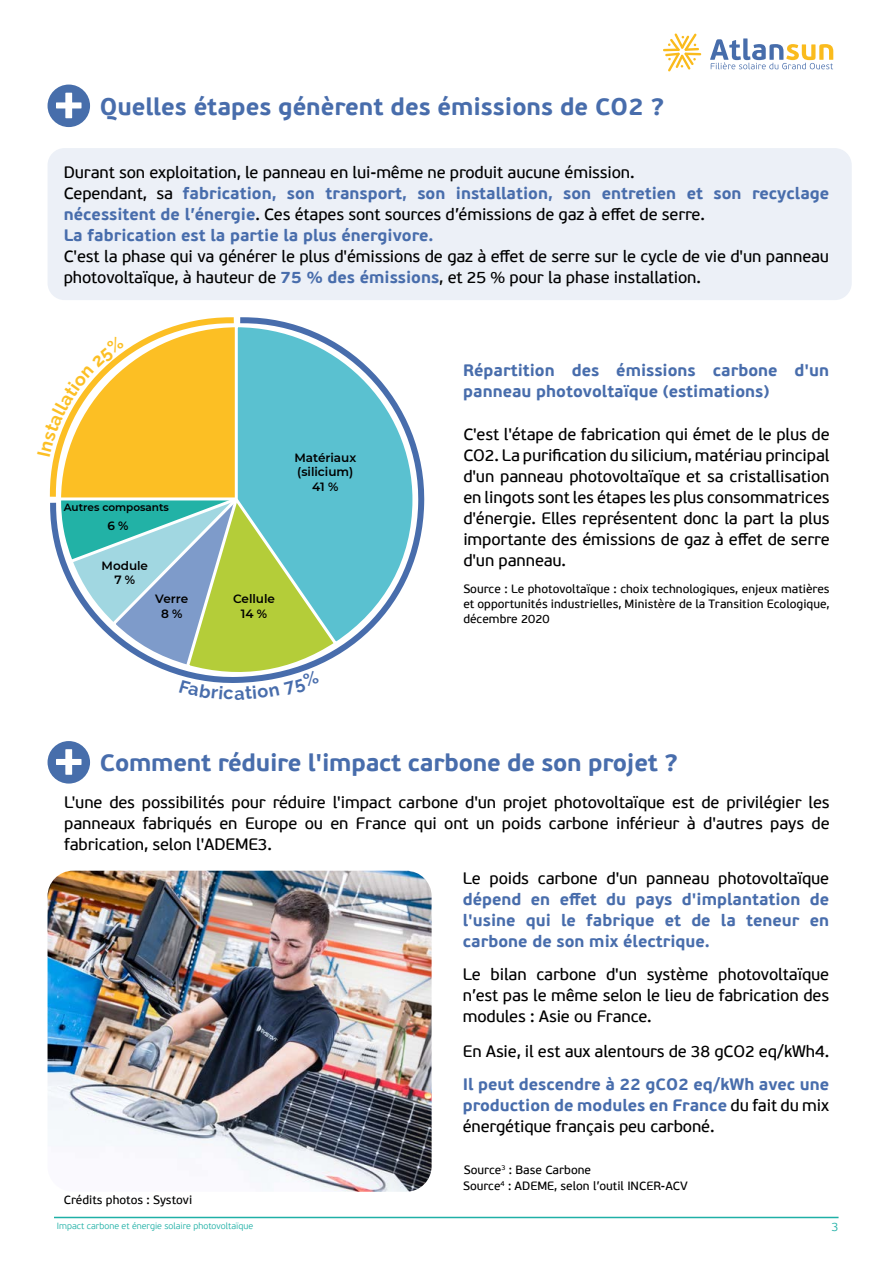
<style>
.page{position:relative;width:893px;height:1263px;background:#fff}
.page>*{position:absolute;margin:0;border:0;box-sizing:border-box;transform-origin:0 0}
.t1{font:700 24px "PF Beau Sans Pro";letter-spacing:-.01em;color:#486dac}
.t2{font:16.5px/21px "PF Beau Sans Pro Bbook";letter-spacing:-.01em;color:#000;text-align:justify}
.t3{font:700 16.5px/21px "PF Beau Sans Pro";color:#486dac}
.t4{font:12px/15px "PF Beau Sans Pro Bbook";color:#000;text-align:justify}
.t5{font:600 12px/14.4px "Montserrat";color:#000;text-align:center}
.t6{font:300 12px "PF Beau Sans Pro";color:#1fb0a6}
.t7{font:600 10.5px "Montserrat";color:#000}
.t8{font:300 9px "PF Beau Sans Pro";color:#1fb0a6}
.s1{font-family:"PF Beau Sans Pro Bbook";font-weight:400;color:#000}
.s2{font-family:"PF Beau Sans Pro";font-weight:700;color:#486dac}
</style>
<div class="page">
<hr style="left:54px;top:1217px;width:784px;height:1px;background:#1fb0a6">
<svg style="left:710px;top:38px;width:123px;height:31px"></svg>
<svg style="left:663px;top:34px;width:38px;height:37px"></svg>
<div style="left:48px;top:148px;width:804px;height:152px;background:#ecf0f7;border-radius:17px"></div>
<img style="left:48px;top:871px;width:384px;height:321px">
<svg style="left:340px;top:345px;width:85px;height:309px"></svg>
<div style="left:48px;top:85px;width:42px;height:42px;background:#476eab;border-radius:50%"></div>
<svg style="left:56px;top:93px;width:26px;height:25px"></svg>
<div style="left:48px;top:741px;width:42px;height:42px;background:#476eab;border-radius:50%"></div>
<svg style="left:56px;top:749px;width:26px;height:26px"></svg>
<svg style="left:49px;top:317px;width:291px;height:366px"></svg>
<h1 class="t1" style="left:100px;top:92px;width:566px">Quelles étapes génèrent des émissions de CO2 ?</h1>
<p class="t2" style="left:64px;top:162px;width:572px">Durant son exploitation, le panneau en lui-même ne produit aucune émission.</p>
<p class="t3" style="left:64px;top:183px;width:767px"><span class="s1">Cependant, sa</span> fabrication, son transport, son installation, son entretien et son recyclage</p>
<p class="t2" style="left:64px;top:204px;width:643px"><span class="s2">nécessitent de l’énergie</span>. Ces étapes sont sources d’émissions de gaz à effet de serre.</p>
<p class="t3" style="left:64px;top:225px;width:371px">La fabrication est la partie la plus énergivore.</p>
<p class="t2" style="left:64px;top:246px;width:767px">C'est la phase qui va générer le plus d'émissions de gaz à effet de serre sur le cycle de vie d'un panneau photovoltaïque, à hauteur de <span class="s2">75 % des émissions</span>, et 25 % pour la phase installation.</p>
<p class="t7" style="left:64px;top:500px;width:107px">Autres composants</p>
<p class="t5" style="left:107px;top:518px;width:23px">6 %</p>
<p class="t5" style="left:102px;top:558px;width:48px">Module<br>7 %</p>
<p class="t5" style="left:155px;top:591px;width:34px">Verre<br>8 %</p>
<p class="t5" style="left:294px;top:450px;width:63px">Matériaux (silicium)<br>41 %</p>
<p class="t5" style="left:233px;top:591px;width:43px">Cellule<br>14 %</p>
<p class="t3" style="left:463px;top:360px;width:367px">Répartition des émissions carbone d'un panneau photovoltaïque (estimations)</p>
<p class="t2" style="left:463px;top:424px;width:368px">C'est l'étape de fabrication qui émet de le plus de CO2. La purification du silicium, matériau principal d'un panneau photovoltaïque et sa cristallisation en lingots sont les étapes les plus consommatrices d'énergie. Elles représentent donc la part la plus importante des émissions de gaz à effet de serre d'un panneau.</p>
<p class="t4" style="left:463px;top:581px;width:368px">Source : Le photovoltaïque : choix technologiques, enjeux matières et opportunités industrielles, Ministère de la Transition Ecologique, décembre 2020</p>
<h1 class="t1" style="left:100px;top:748px;width:580px">Comment réduire l'impact carbone de son projet ?</h1>
<p class="t2" style="left:64px;top:792px;width:767px">L'une des possibilités pour réduire l'impact carbone d'un projet photovoltaïque est de privilégier les panneaux fabriqués en Europe ou en France qui ont un poids carbone inférieur à d'autres pays de fabrication, selon l'ADEME3.</p>
<p class="t2" style="left:463px;top:868px;width:368px">Le poids carbone d'un panneau photovoltaïque</p>
<p class="t3" style="left:463px;top:889px;width:368px;text-align:justify">dépend en effet du pays d'implantation de l'usine qui le fabrique et de la teneur en carbone de son mix électrique.</p>
<p class="t2" style="left:463px;top:964px;width:368px">Le bilan carbone d'un système photovoltaïque n’est pas le même selon le lieu de fabrication des modules : Asie ou France.</p>
<p class="t2" style="left:463px;top:1041px;width:368px">En Asie, il est aux alentours de 38 gCO2 eq/kWh4.</p>
<p class="t3" style="left:463px;top:1074px;width:368px">Il peut descendre à 22 gCO2 eq/kWh avec une production de modules en France <span class="s1">du fait du mix</span></p>
<p class="t2" style="left:463px;top:1116px;width:253px">énergétique français peu carboné.</p>
<p class="t4" style="left:464px;top:1162px;width:129px">Source<sup>3</sup> : Base Carbone</p>
<p class="t4" style="left:64px;top:1193px;width:130px">Crédits photos : Systovi</p>
<p class="t4" style="left:463px;top:1178px;width:226px">Source<sup>4</sup> : ADEME, selon l’outil INCER-ACV</p>
<p class="t8" style="left:57px;top:1220px;width:198px">Impact carbone et énergie solaire photovoltaïque</p>
<p class="t6" style="left:831px;top:1220px;width:8px">3</p>
</div>
